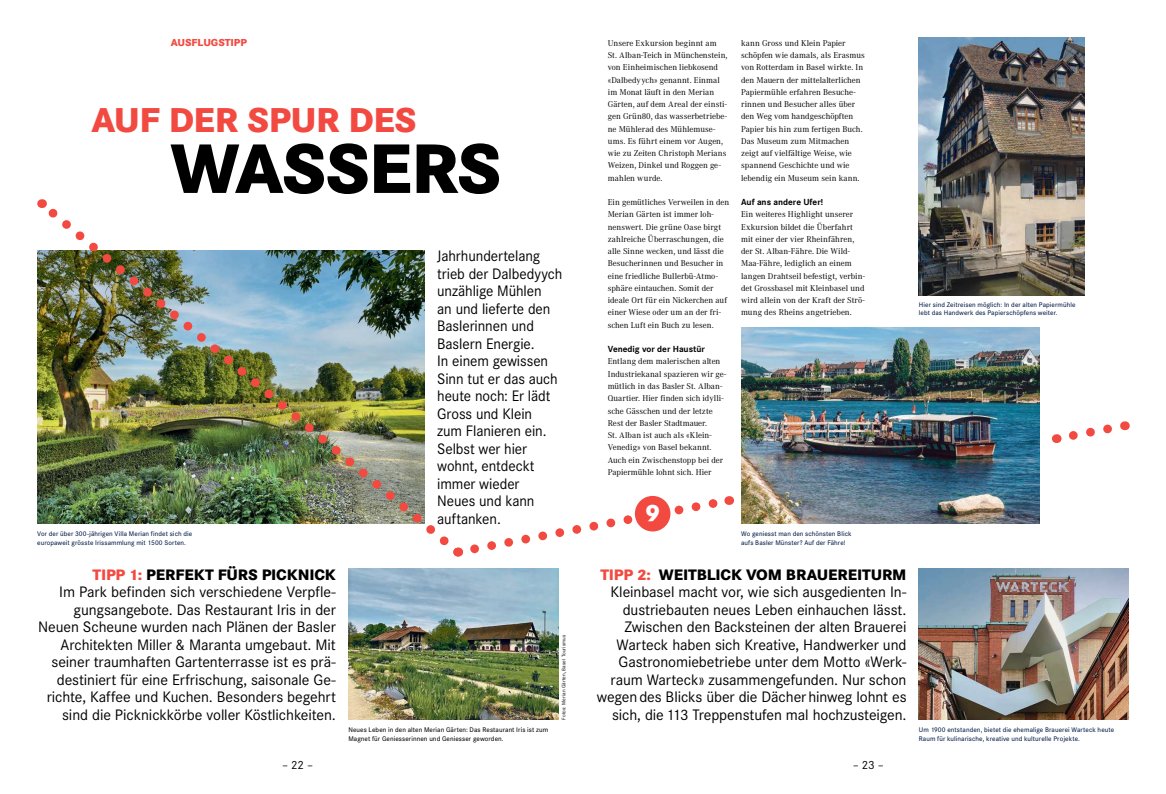
<style>
.page{position:relative;width:1166px;height:794px;background:#fff}
.page>*{position:absolute;margin:0;border:0;box-sizing:border-box;transform-origin:0 0}
.t1{font:800 72.62px "Corporate S Pro";letter-spacing:-.02em;color:#000}
.t2{font:800 35.88px "Corporate S Pro";letter-spacing:-.015em;color:#f24a41}
.t3{font:800 24.68px "Corporate S Pro";color:#fff}
.t4{font:15.75px/17.5px "Corporate S Pro";letter-spacing:-.005em;color:#000;text-align:right}
.t5{font:15.75px/17.5px "Corporate S Pro";letter-spacing:-.005em;color:#000;scale:.96 1}
.t6{font:12.25px "Corporate S Pro";color:#000}
.t7{font:800 10.5px "Corporate S Pro";letter-spacing:-.01em;color:#f24a41}
.t8{font:700 9.19px "Corporate S Pro";color:#000}
.t9{font:8.75px/12.2px "Corporate A Pro";color:#000}
.t10{font:500 7px/8.8px "Corporate S Pro";letter-spacing:.01em;color:#001a47}
.t11{font:500 7px/8.8px "Corporate S Pro";letter-spacing:.01em;color:#000}
.t12{font:5.25px "Corporate S Pro";letter-spacing:.02em;color:#000}
.s1{font-weight:800;color:#f24a41}
.s2{font-weight:800}
</style>
<div class="page">
<img style="left:919px;top:37px;width:165px;height:258px">
<img style="left:919px;top:568px;width:210px;height:152px">
<img style="left:348px;top:568px;width:210px;height:152px">
<img style="left:741px;top:328px;width:299px;height:196px">
<img style="left:37px;top:199px;width:419px;height:354px">
<svg style="left:458px;top:495px;width:272px;height:62px"></svg>
<svg style="left:1069px;top:421px;width:57px;height:19px"></svg>
<div style="left:635px;top:496px;width:35px;height:35px;background:#f24a41;border-radius:50%"></div>
<p class="t7" style="left:171px;top:34px;width:77px">AUSFLUGSTIPP</p>
<h2 class="t2" style="left:91px;top:91px;width:326px">AUF DER SPUR DES</h2>
<h1 class="t1" style="left:171px;top:110px;width:332px">WASSERS</h1>
<p class="t5" style="left:437px;top:246px;width:132px">Jahrhundertelang trieb der Dalbedyych unzählige Mühlen<br>an und lieferte den<br>Baslerinnen und<br>Baslern Energie.<br>In einem gewissen<br>Sinn tut er das auch heute noch: Er lädt<br>Gross und Klein<br>zum Flanieren ein.<br>Selbst wer hier wohnt, entdeckt immer wieder<br>Neues und kann auftanken.</p>
<p class="t9" style="left:608px;top:36px;width:121px">Unsere Exkursion beginnt am<br>St. Alban-Teich in Münchenstein, von Einheimischen liebkosend «Dalbedyych» genannt. Einmal im Monat läuft in den Merian<br>Gärten, auf dem Areal der einsti&shy;gen Grün80, das wasserbetriebe&shy;ne Mühlerad des Mühlemuse&shy;ums. Es führt einem vor Augen, wie zu Zeiten Christoph Merians<br>Weizen, Dinkel und Roggen ge&shy;mahlen wurde.</p>
<p class="t9" style="left:608px;top:196px;width:123px">Ein gemütliches Verweilen in den<br>Merian Gärten ist immer loh&shy;nenswert. Die grüne Oase birgt zahlreiche Überraschungen, die alle Sinne wecken, und lässt die<br>Besucherinnen und Besucher in eine friedliche Bullerbü-Atmo&shy;sphäre eintauchen. Somit der ideale Ort für ein Nickerchen auf einer Wiese oder um an der fri&shy;schen Luft ein Buch zu lesen.</p>
<p class="t8" style="left:608px;top:342px;width:99px">Venedig vor der Haustür</p>
<p class="t9" style="left:608px;top:355px;width:120px">Entlang dem malerischen alten<br>Industriekanal spazieren wir ge&shy;mütlich in das Basler St. Alban-<br>Quartier. Hier finden sich idylli&shy;sche Gässchen und der letzte<br>Rest der Basler Stadtmauer.<br>St. Alban ist auch als «Klein-<br>Venedig» von Basel bekannt.<br>Auch ein Zwischenstopp bei der<br>Papiermühle lohnt sich. Hier</p>
<h3 class="t3" style="left:645px;top:493px;width:17px">9</h3>
<p class="t9" style="left:741px;top:36px;width:125px">kann Gross und Klein Papier schöpfen wie damals, als Erasmus von Rotterdam in Basel wirkte. In den Mauern der mittelalterlichen<br>Papiermühle erfahren Besuche&shy;rinnen und Besucher alles über den Weg vom handgeschöpften<br>Papier bis hin zum fertigen Buch.<br>Das Museum zum Mitmachen zeigt auf vielfältige Weise, wie spannend Geschichte und wie lebendig ein Museum sein kann.</p>
<p class="t8" style="left:741px;top:195px;width:83px">Auf ans andere Ufer!</p>
<p class="t9" style="left:741px;top:208px;width:125px">Ein weiteres Highlight unserer<br>Exkursion bildet die Überfahrt mit einer der vier Rheinfähren, der St. Alban-Fähre. Die Wild-<br>Maa-Fähre, lediglich an einem langen Drahtseil befestigt, verbin&shy;det Grossbasel mit Kleinbasel und wird allein von der Kraft der Strö&shy;mung des Rheins angetrieben.</p>
<p class="t10" style="left:37px;top:528px;width:156px">Vor der über 300-jährigen Villa Merian findet sich die europaweit grösste Irissammlung mit 1500 Sorten.</p>
<p class="t10" style="left:741px;top:528px;width:112px">Wo geniesst man den schönsten Blick aufs Basler Münster? Auf der Fähre!</p>
<p class="t4" style="left:38px;top:565px;width:299px"><span class="s1">TIPP 1:</span> <span class="s2">PERFEKT FÜRS PICKNICK<br></span>Im Park befinden sich verschiedene Verpfle&shy;gungsangebote. Das Restaurant Iris in der Neuen Scheune wurden nach Plänen der Basler Architekten Miller &amp; Maranta umgebaut. Mit seiner traumhaften Gartenterrasse ist es prä&shy;destiniert für eine Erfrischung, saisonale Ge&shy;richte, Kaffee und Kuchen. Besonders begehrt sind die Picknickkörbe voller Köstlichkeiten.</p>
<p class="t11" style="left:348px;top:724px;width:201px">Neues Leben in den alten Merian Gärten: Das Restaurant Iris ist zum<br>Magnet für Geniesserinnen und Geniesser geworden.</p>
<p class="t12" style="left:560px;top:720px;width:86px;rotate:-90deg">Fotos: Merian Gärten, Basel Tourismus</p>
<p class="t4" style="left:597px;top:564px;width:311px"><span class="s1">TIPP 2:</span> <span class="s2">WEITBLICK VOM BRAUEREITURM </span>Kleinbasel macht vor, wie sich ausgedienten In&shy;dustriebauten neues Leben einhauchen lässt.<br>Zwischen den Backsteinen der alten Brauerei Warteck haben sich Kreative, Handwerker und Gastronomiebetriebe unter dem Motto «Werk&shy;raum Warteck» zusammengefunden. Nur schon wegen des Blicks über die Dächer hinweg lohnt es sich, die 113 Treppenstufen mal hochzusteigen.</p>
<h3 class="t6" style="left:282px;top:756px;width:33px">– 22 –</h3>
<h3 class="t6" style="left:853px;top:756px;width:33px">– 23 –</h3>
<p class="t10" style="left:919px;top:299px;width:158px">Hier sind Zeitreisen möglich: In der alten Papiermühle lebt das Handwerk des Papierschöpfens weiter.</p>
<p class="t10" style="left:919px;top:724px;width:197px">Um 1900 entstanden, bietet die ehemalige Brauerei Warteck heute<br>Raum für kulinarische, kreative und kulturelle Projekte.</p>
</div>
